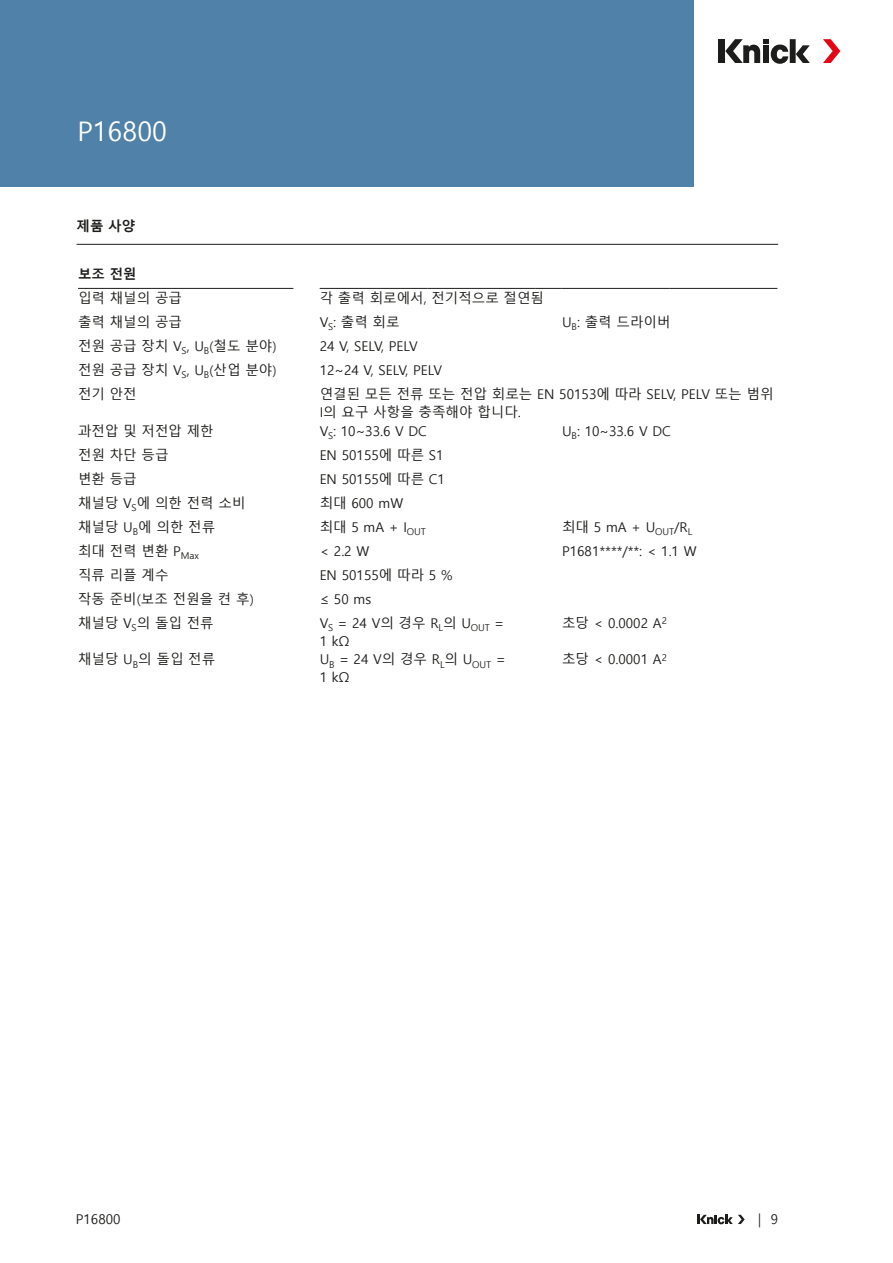
<style>
.page{position:relative;width:893px;height:1263px;background:#fff}
.page>*{position:absolute;margin:0;border:0;box-sizing:border-box;transform-origin:0 0}
.Headline{font:27px "Malgun Gothic";color:#fff}
.Tabelle{font:13.5px/18px "Malgun Gothic";color:#1d1d1b}
.Tabelle_Headline{font:700 13.5px "Malgun Gothic";color:#1d1d1b}
.Zwischenüberschrift{font:700 13.5px "Malgun Gothic";color:#1d1d1b}
</style>
<div class="page">
<div style="left:0;top:0;width:693px;height:187px;background:#5081a9"></div>
<div style="left:719px;top:39px;width:6px;height:24px;background:#1d1d1b"></div>
<div style="left:790px;top:39px;width:6px;height:24px;background:#1d1d1b"></div>
<svg style="left:796px;top:45px;width:14px;height:18px"></svg>
<svg style="left:725px;top:39px;width:63px;height:25px"></svg>
<svg style="left:823px;top:39px;width:17px;height:24px"></svg>
<svg style="left:697px;top:1215px;width:48px;height:9px"></svg>
<hr style="left:77px;top:244px;width:701px;height:1px;background:#1d1d1b">
<hr style="left:78px;top:288px;width:215px;height:1px;background:#1d1d1b">
<hr style="left:320px;top:288px;width:107px;height:1px;background:#1d1d1b">
<hr style="left:427px;top:288px;width:109px;height:1px;background:#1d1d1b">
<svg style="left:536px;top:288px;width:25px;height:1px"></svg>
<hr style="left:561px;top:288px;width:109px;height:1px;background:#1d1d1b">
<hr style="left:670px;top:288px;width:107px;height:1px;background:#1d1d1b">
<p class="Headline" style="left:77px;top:116px;width:91px">P16800</p>
<p class="Tabelle_Headline" style="left:77px;top:218px;width:60px">제품 사양</p>
<p class="Zwischenüberschrift" style="left:78px;top:266px;width:60px">보조 전원</p>
<p class="Tabelle" style="left:78px;top:289px;width:106px">입력 채널의 공급</p>
<p class="Tabelle" style="left:320px;top:289px;width:226px">각 출력 회로에서, 전기적으로 절연됨</p>
<p class="Tabelle" style="left:78px;top:313px;width:106px">출력 채널의 공급</p>
<p class="Tabelle" style="left:320px;top:313px;width:81px">V<sub>S</sub>: 출력 회로</p>
<p class="Tabelle" style="left:562px;top:313px;width:110px">U<sub>B</sub>: 출력 드라이버</p>
<p class="Tabelle" style="left:78px;top:337px;width:200px">전원 공급 장치 V<sub>S</sub>, U<sub>B</sub>(철도 분야)</p>
<p class="Tabelle" style="left:320px;top:337px;width:100px">24 V, SELV, PELV</p>
<p class="Tabelle" style="left:78px;top:361px;width:200px">전원 공급 장치 V<sub>S</sub>, U<sub>B</sub>(산업 분야)</p>
<p class="Tabelle" style="left:320px;top:361px;width:124px">12~24 V, SELV, PELV</p>
<p class="Tabelle" style="left:78px;top:385px;width:60px">전기 안전</p>
<p class="Tabelle" style="left:320px;top:385px;width:455px">연결된 모든 전류 또는 전압 회로는 EN 50153에 따라 SELV, PELV 또는 범위<br>I의 요구 사항을 충족해야 합니다.</p>
<p class="Tabelle" style="left:78px;top:422px;width:137px">과전압 및 저전압 제한</p>
<p class="Tabelle" style="left:320px;top:422px;width:109px">V<sub>S</sub>: 10~33.6 V DC</p>
<p class="Tabelle" style="left:562px;top:422px;width:110px">U<sub>B</sub>: 10~33.6 V DC</p>
<p class="Tabelle" style="left:78px;top:446px;width:92px">전원 차단 등급</p>
<p class="Tabelle" style="left:320px;top:446px;width:126px">EN 50155에 따른 S1</p>
<p class="Tabelle" style="left:78px;top:470px;width:60px">변환 등급</p>
<p class="Tabelle" style="left:320px;top:470px;width:127px">EN 50155에 따른 C1</p>
<p class="Tabelle" style="left:78px;top:494px;width:169px">채널당 V<sub>S</sub>에 의한 전력 소비</p>
<p class="Tabelle" style="left:320px;top:494px;width:85px">최대 600 mW</p>
<p class="Tabelle" style="left:78px;top:518px;width:139px">채널당 U<sub>B</sub>에 의한 전류</p>
<p class="Tabelle" style="left:320px;top:518px;width:108px">최대 5 mA + I<sub>OUT</sub></p>
<p class="Tabelle" style="left:562px;top:518px;width:132px">최대 5 mA + U<sub>OUT</sub>/R<sub>L</sub></p>
<p class="Tabelle" style="left:78px;top:542px;width:122px">최대 전력 변환 P<sub>Max</sub></p>
<p class="Tabelle" style="left:320px;top:542px;width:51px">&lt; 2.2 W</p>
<p class="Tabelle" style="left:562px;top:542px;width:136px">P1681****/**: &lt; 1.1 W</p>
<p class="Tabelle" style="left:78px;top:566px;width:92px">직류 리플 계수</p>
<p class="Tabelle" style="left:320px;top:566px;width:134px">EN 50155에 따라 5 %</p>
<p class="Tabelle" style="left:78px;top:590px;width:177px">작동 준비(보조 전원을 켠 후)</p>
<p class="Tabelle" style="left:320px;top:590px;width:53px">≤ 50 ms</p>
<p class="Tabelle" style="left:78px;top:614px;width:137px">채널당 V<sub>S</sub>의 돌입 전류</p>
<p class="Tabelle" style="left:320px;top:614px;width:186px">V<sub>S</sub> = 24 V의 경우 R<sub>L</sub>의 U<sub>OUT</sub> =<br>1 kΩ</p>
<p class="Tabelle" style="left:562px;top:614px;width:106px">초당 &lt; 0.0002 A<sup>2</sup></p>
<p class="Tabelle" style="left:78px;top:651px;width:139px">채널당 U<sub>B</sub>의 돌입 전류</p>
<p class="Tabelle" style="left:320px;top:651px;width:187px">U<sub>B</sub> = 24 V의 경우 R<sub>L</sub>의 U<sub>OUT</sub> =<br>1 kΩ</p>
<p class="Tabelle" style="left:562px;top:651px;width:106px">초당 &lt; 0.0001 A<sup>2</sup></p>
<p class="Tabelle" style="left:76px;top:1211px;width:46px">P16800</p>
<p class="Tabelle" style="left:758px;top:1211px;width:22px">| 9</p>
</div>
